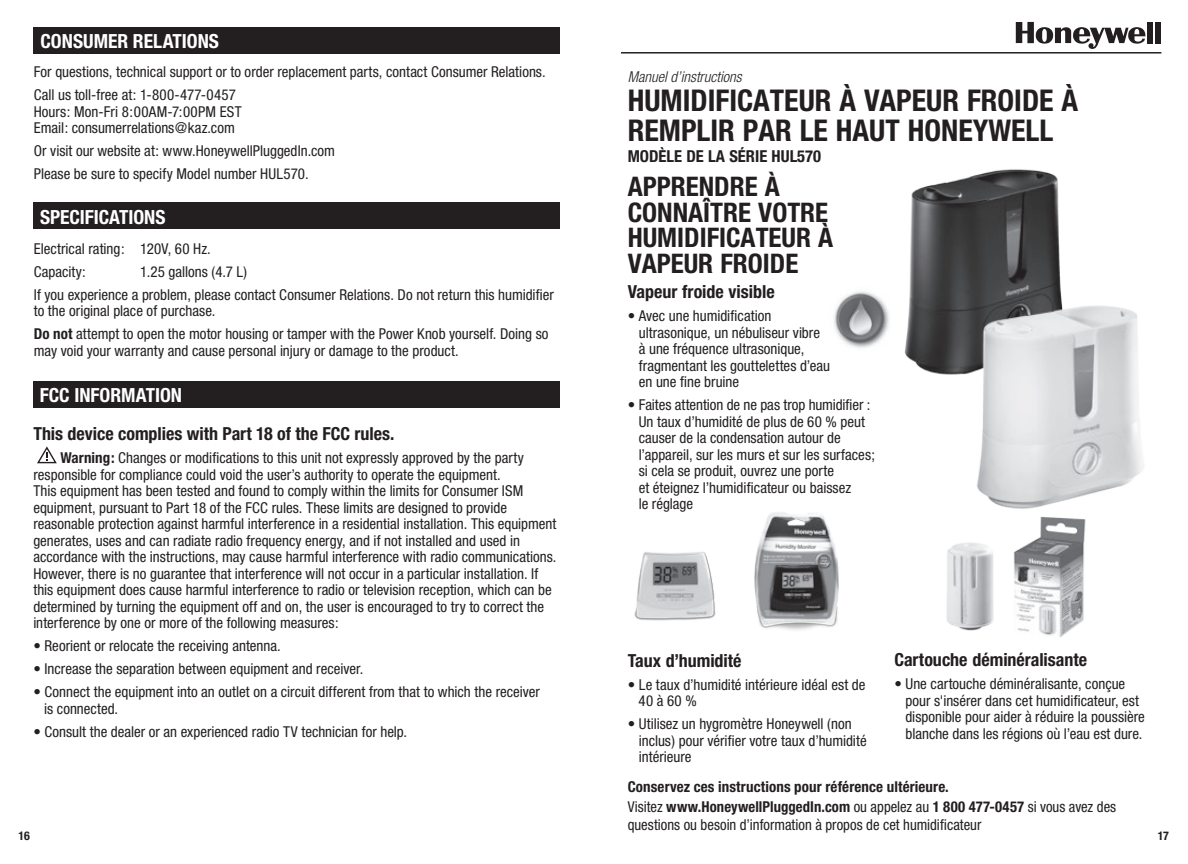
<style>
.page{position:relative;width:1188px;height:864px;background:#fff}
.page>*{position:absolute;margin:0;border:0;box-sizing:border-box;transform-origin:0 0}
.t1{font:700 condensed 30px/30px "Helvetica Neue";color:#231f20}
.t2{font:700 condensed 27px/25.5px "Helvetica Neue";color:#231f20}
.t3{font:700 condensed 19.5px "Helvetica Neue";color:#fff}
.t4{font:700 condensed 18px "Helvetica Neue";color:#231f20}
.t5{font:700 condensed 16.5px "Helvetica Neue";color:#231f20}
.t6{font:condensed 15px/16.5px "Helvetica Neue";color:#231f20}
.t7{font:italic 300 condensed 15px "Helvetica Neue";color:#231f20}
.t8{font:700 condensed 12px "Helvetica Neue";color:#231f20}
.s1{font-weight:700}
</style>
<div class="page">
<div style="left:34px;top:27px;width:526px;height:27px;background:#231f20"></div>
<div style="left:33px;top:202px;width:527px;height:27px;background:#231f20"></div>
<div style="left:33px;top:381px;width:527px;height:27px;background:#231f20"></div>
<svg style="left:37px;top:446px;width:20px;height:17px"></svg>
<svg style="left:1016px;top:22px;width:130px;height:27px"></svg>
<div style="left:1147px;top:22px;width:6px;height:21px;background:#231f20"></div>
<div style="left:1155px;top:22px;width:6px;height:21px;background:#231f20"></div>
<hr style="left:621px;top:52px;width:540px;height:2px;background:#231f20">
<img style="left:634px;top:552px;width:82px;height:69px">
<img style="left:834px;top:291px;width:55px;height:57px">
<img style="left:754px;top:512px;width:85px;height:118px">
<img style="left:1013px;top:517px;width:73px;height:120px">
<img style="left:947px;top:542px;width:47px;height:89px">
<img style="left:904px;top:169px;width:157px;height:206px">
<img style="left:972px;top:289px;width:172px;height:220px">
<h3 class="t3" style="left:40px;top:29px;width:180px">CONSUMER RELATIONS</h3>
<p class="t6" style="left:34px;top:60px;width:513px;line-height:23px">For questions, technical support or to order replacement parts, contact Consumer Relations.<br>Call us toll-free at: 1-800-477-0457</p>
<p class="t6" style="left:34px;top:103px;width:209px">Hours: Mon-Fri 8:00AM-7:00PM EST<br>Email: consumerrelations@kaz.com</p>
<p class="t6" style="left:34px;top:139px;width:303px;line-height:23px">Or visit our website at: www.HoneywellPluggedIn.com<br>Please be sure to specify Model number HUL570.</p>
<h3 class="t3" style="left:40px;top:205px;width:127px">SPECIFICATIONS</h3>
<p class="t7" style="left:628px;top:69px;width:116px">Manuel d’instructions</p>
<h1 class="t1" style="left:628px;top:85px;width:452px">HUMIDIFICATEUR À VAPEUR FROIDE À<br>REMPLIR PAR LE HAUT HONEYWELL</h1>
<p class="t5" style="left:628px;top:146px;width:195px">MODÈLE DE LA SÉRIE HUL570</p>
<h2 class="t2" style="left:628px;top:174px;width:207px">APPRENDRE À<br>CONNAÎTRE VOTRE<br>HUMIDIFICATEUR À<br>VAPEUR FROIDE</h2>
<p class="t4" style="left:628px;top:281px;width:148px">Vapeur froide visible</p>
<p class="t6" style="left:639px;top:307px;width:193px;text-indent:-11px">• Avec une humidification ultrasonique, un nébuliseur vibre à une fréquence ultrasonique, fragmentant les gouttelettes d’eau en une fine bruine</p>
<p class="t6" style="left:639px;top:396px;width:238px;text-indent:-11px">• Faites attention de ne pas trop humidifier :<br>Un taux d’humidité de plus de 60 % peut causer de la condensation autour de l’appareil, sur les murs et sur les surfaces; si cela se produit, ouvrez une porte<br>et éteignez l’humidificateur ou baissez<br>le réglage</p>
<p class="t6" style="left:34px;top:237px;width:179px;line-height:23px">Electrical rating: 120V, 60 Hz.<br>Capacity:</p>
<p class="t6" style="left:34px;top:260px;width:522px;line-height:23px;text-indent:106px">1.25 gallons (4.7 L)<br>If you experience a problem, please contact Consumer Relations. Do not return this humidifier</p>
<p class="t6" style="left:34px;top:299px;width:516px;line-height:23px">to the original place of purchase.<br><span class="s1">Do not</span> attempt to open the motor housing or tamper with the Power Knob yourself. Doing so</p>
<p class="t6" style="left:34px;top:342px;width:426px">may void your warranty and cause personal injury or damage to the product.</p>
<h3 class="t3" style="left:40px;top:384px;width:144px">FCC INFORMATION</h3>
<p class="t4" style="left:33px;top:423px;width:363px">This device complies with Part 18 of the FCC rules.</p>
<p class="t6" style="left:33px;top:450px;width:525px;text-indent:27px"><span class="s1">Warning:</span> Changes or modifications to this unit not expressly approved by the party responsible for compliance could void the user’s authority to operate the equipment.<br>This equipment has been tested and found to comply within the limits for Consumer ISM equipment, pursuant to Part 18 of the FCC rules. These limits are designed to provide reasonable protection against harmful interference in a residential installation. This equipment generates, uses and can radiate radio frequency energy, and if not installed and used in accordance with the instructions, may cause harmful interference with radio communications.<br>However, there is no guarantee that interference will not occur in a particular installation. If this equipment does cause harmful interference to radio or television reception, which can be determined by turning the equipment off and on, the user is encouraged to try to correct the interference by one or more of the following measures:</p>
<p class="t6" style="left:33px;top:638px;width:249px">• Reorient or relocate the receiving antenna.</p>
<p class="t6" style="left:33px;top:661px;width:332px">• Increase the separation between equipment and receiver.</p>
<p class="t6" style="left:44px;top:684px;width:497px;text-indent:-11px">• Connect the equipment into an outlet on a circuit different from that to which the receiver is connected.</p>
<p class="t6" style="left:33px;top:723px;width:375px">• Consult the dealer or an experienced radio TV technician for help.</p>
<p class="t4" style="left:894px;top:649px;width:194px">Cartouche déminéralisante</p>
<p class="t6" style="left:905px;top:676px;width:241px;text-indent:-11px">• Une cartouche déminéralisante, conçue pour s'insérer dans cet humidificateur, est disponible pour aider à réduire la poussière blanche dans les régions où l’eau est dure.</p>
<p class="t6" style="left:628px;top:778px;width:490px;line-height:18.6px"><span class="s1">Conservez ces instructions pour référence ultérieure.<br></span>Visitez <span class="s1">www.HoneywellPluggedIn.com</span> ou appelez au <span class="s1">1 800 477-0457</span> si vous avez des questions ou besoin d’information à propos de cet humidificateur</p>
<p class="t4" style="left:628px;top:649px;width:115px">Taux d’humidité</p>
<p class="t6" style="left:639px;top:676px;width:228px;text-indent:-11px">• Le taux d’humidité intérieure idéal est de<br>40 à 60 %</p>
<p class="t6" style="left:639px;top:715px;width:229px;text-indent:-11px">• Utilisez un hygromètre Honeywell (non inclus) pour vérifier votre taux d’humidité intérieure</p>
<p class="t8" style="left:19px;top:828px;width:13px">16</p>
<p class="t8" style="left:1158px;top:828px;width:13px">17</p>
</div>
